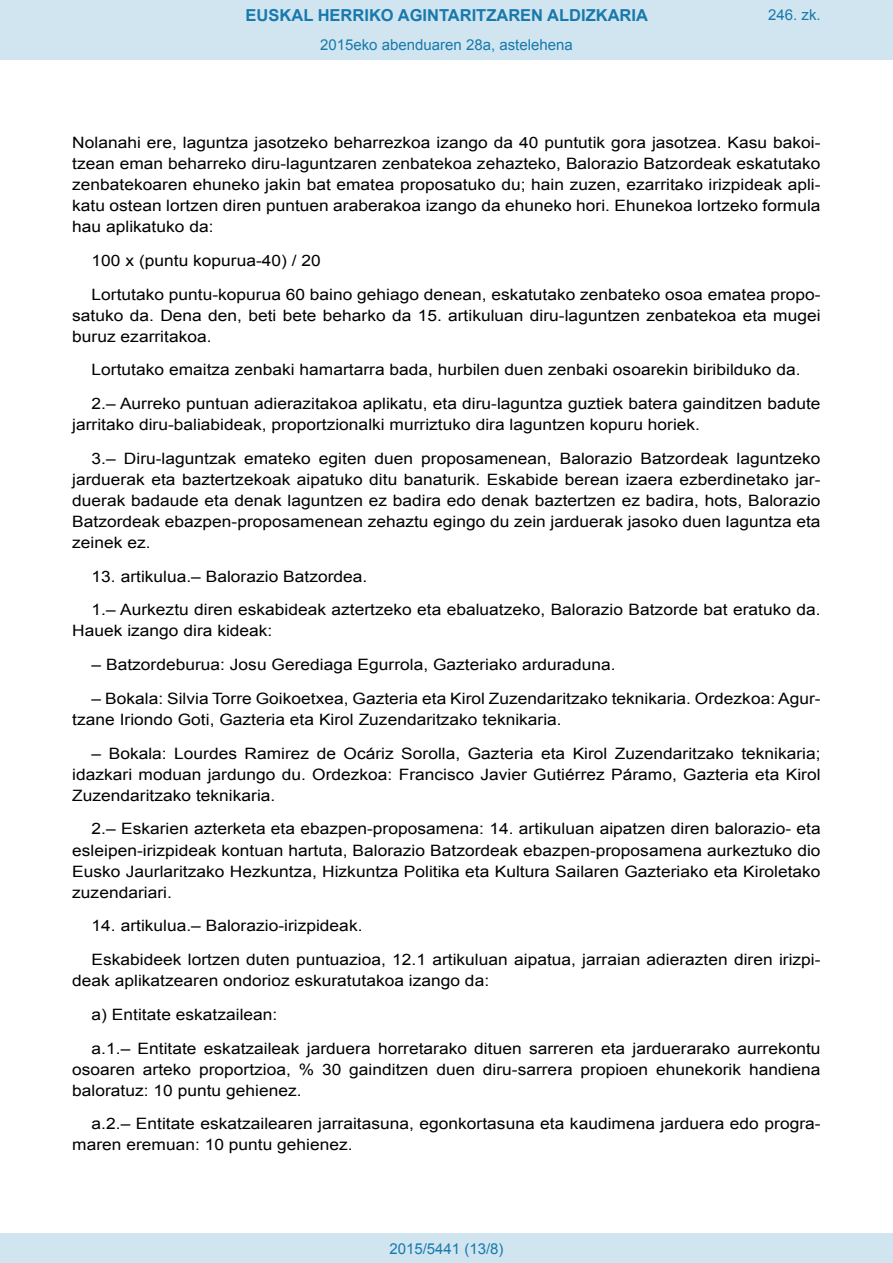
<style>
.page{position:relative;width:893px;height:1263px;background:#fff}
.page>*{position:absolute;margin:0;border:0;box-sizing:border-box;transform-origin:0 0}
.t1{font:700 16.5px "Arial";color:#1879ad}
.BOPVDetalle{font:15.6px/21px "Arial";color:#000;text-align:justify;scale:1.11 1}
.Paginacion_Centro{font:15px "Arial";color:#1879ad}
</style>
<div class="page">
<div style="left:0;top:0;width:893px;height:60px;background:#d0e5f0"></div>
<div style="left:0;top:1233px;width:893px;height:30px;background:#d0e5f0"></div>
<p class="t1" style="left:246px;top:4px;width:404px">EUSKAL HERRIKO AGINTARITZAREN ALDIZKARIA</p>
<p class="Paginacion_Centro" style="left:320px;top:35px;width:254px">2015eko abenduaren 28a, astelehena</p>
<p class="Paginacion_Centro" style="left:768px;top:5px;width:54px">246. zk.</p>
<p class="BOPVDetalle" style="left:72px;top:132px;width:676px">Nolanahi ere, laguntza jasotzeko beharrezkoa izango da 40 puntutik gora jasotzea. Kasu bakoi&shy;tzean eman beharreko diru-laguntzaren zenbatekoa zehazteko, Balorazio Batzordeak eskatutako zenbatekoaren ehuneko jakin bat ematea proposatuko du; hain zuzen, ezarritako irizpideak apli&shy;katu ostean lortzen diren puntuen araberakoa izango da ehuneko hori. Ehunekoa lortzeko formula hau aplikatuko da:</p>
<p class="BOPVDetalle" style="left:92px;top:250px;width:208px">100 x (puntu kopurua-40) / 20</p>
<p class="BOPVDetalle" style="left:72px;top:284px;width:676px;text-indent:19px">Lortutako puntu-kopurua 60 baino gehiago denean, eskatutako zenbateko osoa ematea propo&shy;satuko da. Dena den, beti bete beharko da 15. artikuluan diru-laguntzen zenbatekoa eta mugei buruz ezarritakoa.</p>
<p class="BOPVDetalle" style="left:92px;top:360px;width:640px">Lortutako emaitza zenbaki hamartarra bada, hurbilen duen zenbaki osoarekin biribilduko da.</p>
<p class="BOPVDetalle" style="left:72px;top:393px;width:676px;text-indent:19px">2.– Aurreko puntuan adierazitakoa aplikatu, eta diru-laguntza guztiek batera gainditzen badute jarritako diru-baliabideak, proportzionalki murriztuko dira laguntzen kopuru horiek.</p>
<p class="BOPVDetalle" style="left:72px;top:448px;width:676px;text-indent:19px">3.– Diru-laguntzak emateko egiten duen proposamenean, Balorazio Batzordeak laguntzeko jarduerak eta baztertzekoak aipatuko ditu banaturik. Eskabide berean izaera ezberdinetako jar&shy;duerak badaude eta denak laguntzen ez badira edo denak baztertzen ez badira, hots, Balorazio Batzordeak ebazpen-proposamenean zehaztu egingo du zein jarduerak jasoko duen laguntza eta zeinek ez.</p>
<p class="BOPVDetalle" style="left:92px;top:566px;width:250px">13. artikulua.– Balorazio Batzordea.</p>
<p class="BOPVDetalle" style="left:72px;top:600px;width:676px;text-indent:19px">1.– Aurkeztu diren eskabideak aztertzeko eta ebaluatzeko, Balorazio Batzorde bat eratuko da.<br>Hauek izango dira kideak:</p>
<p class="BOPVDetalle" style="left:92px;top:654px;width:474px">– Batzordeburua: Josu Gerediaga Egurrola, Gazteriako arduraduna.</p>
<p class="BOPVDetalle" style="left:72px;top:688px;width:676px;text-indent:19px">– Bokala: Silvia Torre Goikoetxea, Gazteria eta Kirol Zuzendaritzako teknikaria. Ordezkoa: Agur&shy;tzane Iriondo Goti, Gazteria eta Kirol Zuzendaritzako teknikaria.</p>
<p class="BOPVDetalle" style="left:72px;top:743px;width:676px;text-indent:19px">– Bokala: Lourdes Ramirez de Ocáriz Sorolla, Gazteria eta Kirol Zuzendaritzako teknikaria; idazkari moduan jardungo du. Ordezkoa: Francisco Javier Gutiérrez Páramo, Gazteria eta Kirol Zuzendaritzako teknikaria.</p>
<p class="BOPVDetalle" style="left:72px;top:819px;width:676px;text-indent:19px">2.– Eskarien azterketa eta ebazpen-proposamena: 14. artikuluan aipatzen diren balorazio- eta esleipen-irizpideak kontuan hartuta, Balorazio Batzordeak ebazpen-proposamena aurkeztuko dio Eusko Jaurlaritzako Hezkuntza, Hizkuntza Politika eta Kultura Sailaren Gazteriako eta Kiroletako zuzendariari.</p>
<p class="BOPVDetalle" style="left:92px;top:915px;width:246px">14. artikulua.– Balorazio-irizpideak.</p>
<p class="BOPVDetalle" style="left:72px;top:949px;width:676px;text-indent:19px">Eskabideek lortzen duten puntuazioa, 12.1 artikuluan aipatua, jarraian adierazten diren irizpi&shy;deak aplikatzearen ondorioz eskuratutakoa izango da:</p>
<p class="BOPVDetalle" style="left:92px;top:1004px;width:169px">a) Entitate eskatzailean:</p>
<p class="BOPVDetalle" style="left:72px;top:1038px;width:676px;text-indent:19px">a.1.– Entitate eskatzaileak jarduera horretarako dituen sarreren eta jarduerarako aurrekontu osoaren arteko proportzioa, % 30 gainditzen duen diru-sarrera propioen ehunekorik handiena baloratuz: 10 puntu gehienez.</p>
<p class="BOPVDetalle" style="left:72px;top:1113px;width:676px;text-indent:19px">a.2.– Entitate eskatzailearen jarraitasuna, egonkortasuna eta kaudimena jarduera edo progra&shy;maren eremuan: 10 puntu gehienez.</p>
<p class="Paginacion_Centro" style="left:389px;top:1238px;width:116px">2015/5441 (13/8)</p>
</div>
